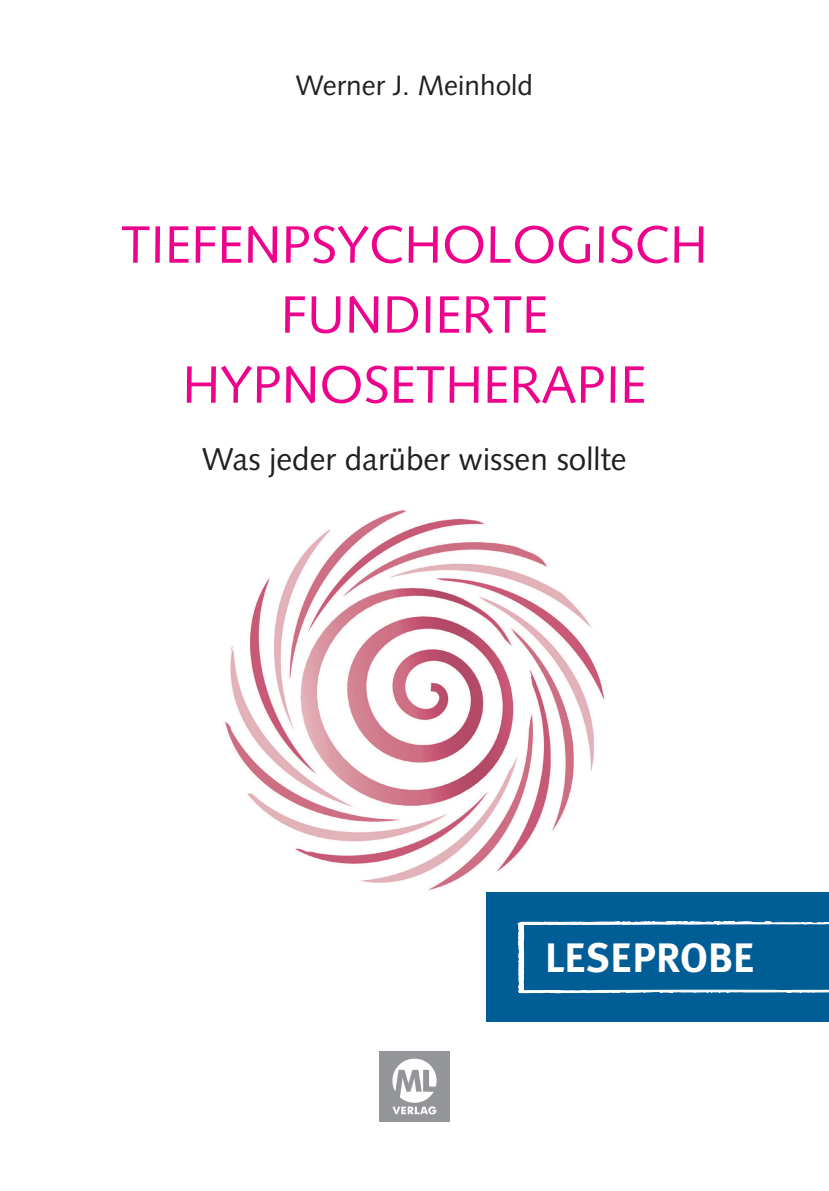
<style>
.page{position:relative;width:829px;height:1191px;background:#fff}
.page>*{position:absolute;margin:0;border:0;box-sizing:border-box;transform-origin:0 0}
.t1{font:52.5px/70px "Syntax LT Std";color:#ed028c;text-align:center}
.t2{font:700 41.12px "Meta Plus";color:#fff}
.t3{font:31.5px "Syntax LT Std";color:#231f20}
.t4{font:28px "Syntax LT Std";color:#231f20}
</style>
<div class="page">
<img style="left:379px;top:1051px;width:70px;height:70px">
<img style="left:225px;top:510px;width:380px;height:380px">
<div style="left:486px;top:892px;width:342px;height:129px;background:#005d95"></div>
<svg style="left:516px;top:921px;width:312px;height:73px"></svg>
<p class="t4" style="left:296px;top:69px;width:238px">Werner J. Meinhold</p>
<p class="t1" style="left:121px;top:210px;width:588px">TIEFENPSYCHOLOGISCH<br>FUNDIERTE<br>HYPNOSETHERAPIE</p>
<p class="t3" style="left:202px;top:441px;width:426px">Was jeder darüber wissen sollte</p>
<p class="t2" style="left:545px;top:934px;width:211px">LESEPROBE</p>
</div>
